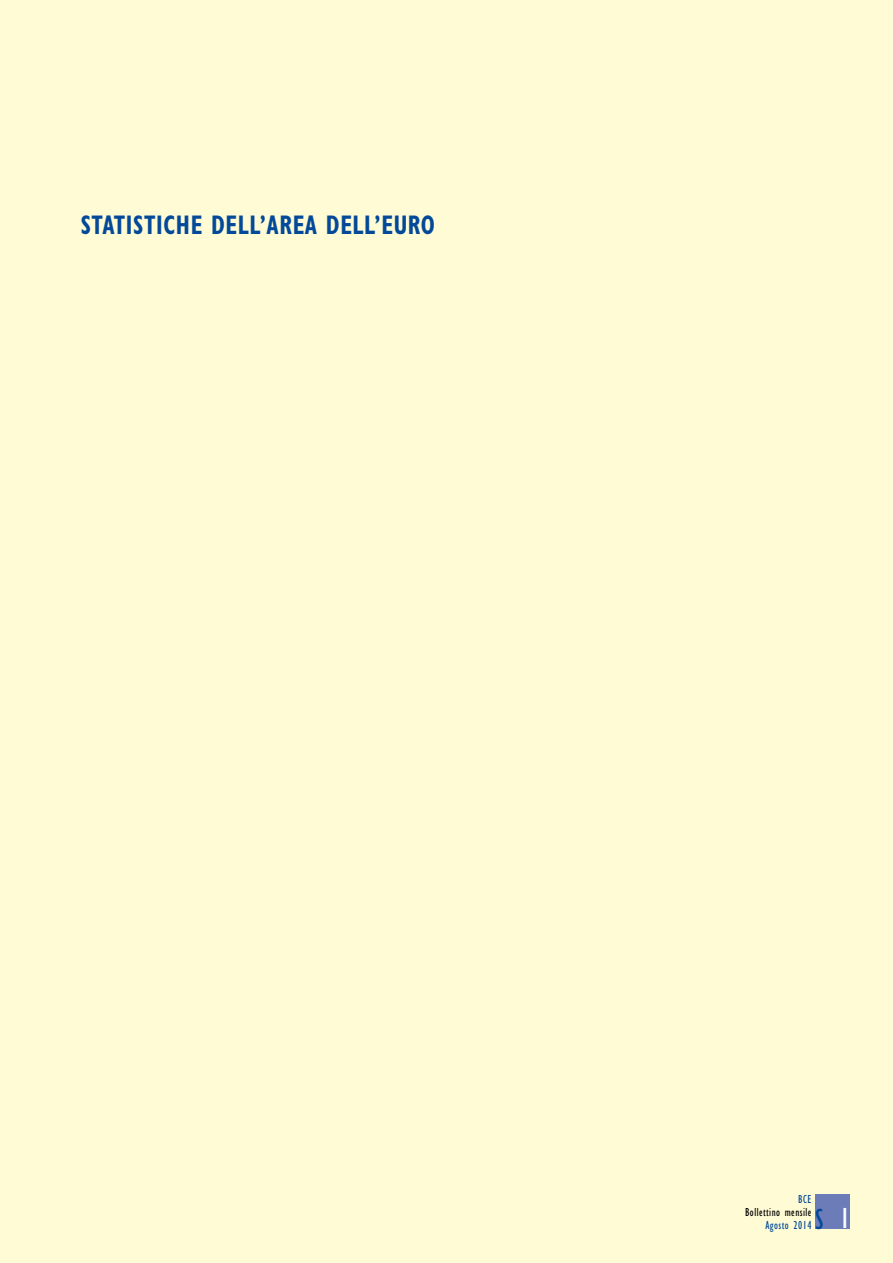
<style>
.page{position:relative;width:893px;height:1263px;background:#fffcd5}
.page>*{position:absolute;margin:0;border:0;box-sizing:border-box;transform-origin:0 0}
.t1{font:condensed 30px "Gill Sans Std";color:#034999}
.t2{font:700 condensed 27px "Gill Sans Std";letter-spacing:.025em;color:#034999;scale:.85 1}
.t3{font:condensed 12px "Gill Sans Std";letter-spacing:.04em;color:#000;scale:.95 1}
.t4{font:condensed 12px "Gill Sans Std";letter-spacing:.04em;color:#034999;scale:.95 1}
.s1{color:#fff}
</style>
<div class="page">
<div style="left:816px;top:1195px;width:34px;height:34px;background:#6c7cb8"></div>
<p class="t2" style="left:81px;top:209px;width:418px">STATISTICHE DELL’AREA DELL’EURO</p>
<p class="t4" style="left:798px;top:1192px;width:15px">BCE</p>
<p class="t3" style="left:745px;top:1205px;width:71px">Bollettino mensile</p>
<p class="t4" style="left:765px;top:1218px;width:50px">Agosto 2014</p>
<p class="t1" style="left:815px;top:1203px;width:37px">S <span class="s1">1</span></p>
</div>
